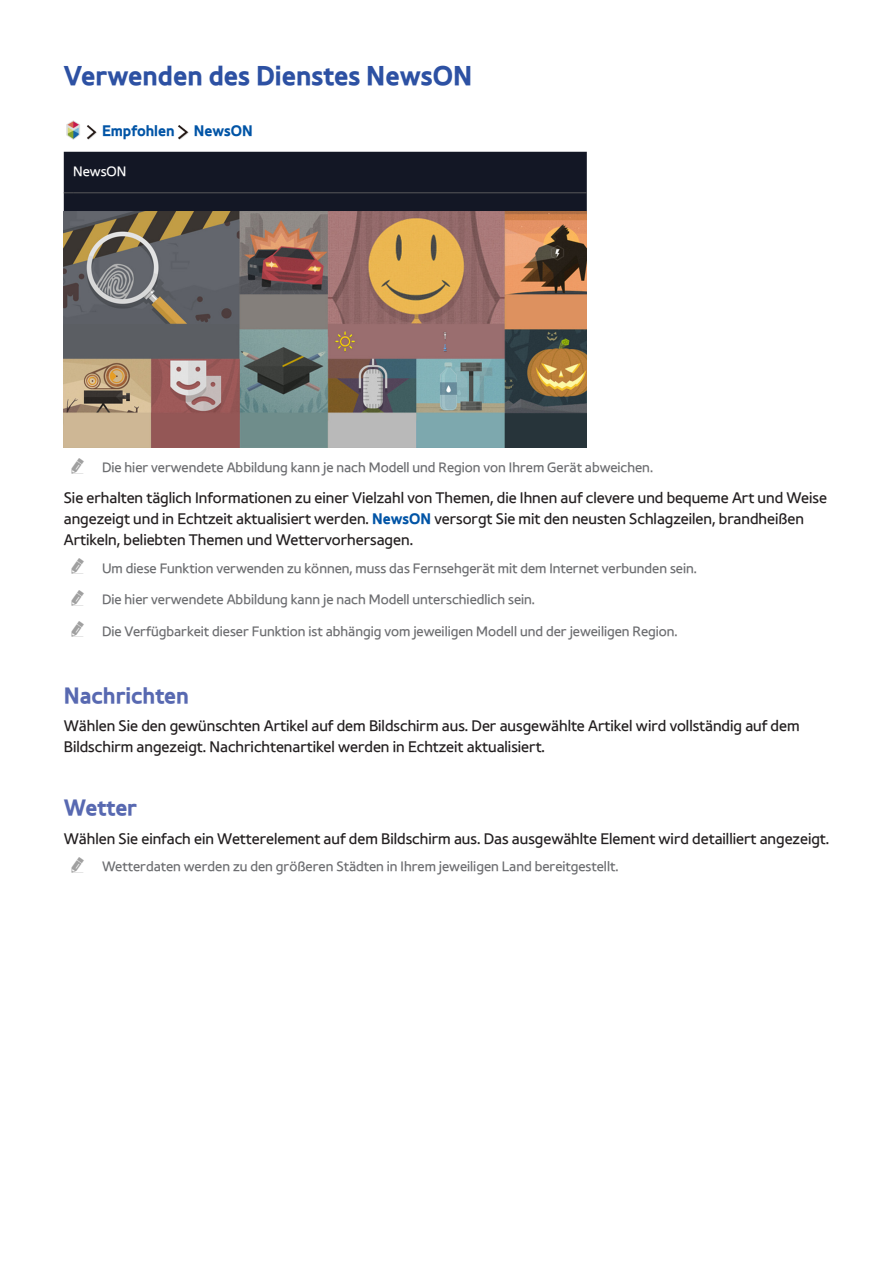
<style>
.page{position:relative;width:893px;height:1263px;background:#fff}
.page>*{position:absolute;margin:0;border:0;box-sizing:border-box;transform-origin:0 0}
.t1{font:27px "Samsung SVD Bold";color:#2d51a3}
.t2{font:22.5px "Samsung SVD Bold";color:#5869b1}
.t3{font:15px/21px "Samsung SVD Light";color:#231f20}
.t4{font:15px "Samsung SVD Bold";color:#0154a6}
.t5{font:13.5px "Samsung SVD Light";color:#6c6d70}
.t6{font:13.5px "Samsung SVD Light";color:#fff}
.s1{font-family:"Samsung SVD Bold";color:#0154a6}
</style>
<div class="page">
<img style="left:66px;top:121px;width:14px;height:19px">
<img style="left:87px;top:126px;width:10px;height:14px">
<img style="left:178px;top:126px;width:11px;height:14px">
<div style="left:64px;top:152px;width:523px;height:60px;background:#131725"></div>
<hr style="left:73px;top:193px;width:514px;height:1px;background:#57585a">
<img style="left:64px;top:212px;width:523px;height:235px">
<h1 class="t1" style="left:64px;top:53px;width:410px">Verwenden des Dienstes NewsON</h1>
<p class="t4" style="left:102px;top:118px;width:74px">Empfohlen</p>
<p class="t4" style="left:194px;top:118px;width:60px">NewsON</p>
<p class="t6" style="left:73px;top:161px;width:55px">NewsON</p>
<p class="t5" style="left:102px;top:457px;width:552px">Die hier verwendete Abbildung kann je nach Modell und Region von Ihrem Gerät abweichen.</p>
<p class="t3" style="left:64px;top:487px;width:765px">Sie erhalten täglich Informationen zu einer Vielzahl von Themen, die Ihnen auf clevere und bequeme Art und Weise angezeigt und in Echtzeit aktualisiert werden. <span class="s1">NewsON</span> versorgt Sie mit den neusten Schlagzeilen, brandheißen<br>Artikeln, beliebten Themen und Wettervorhersagen.</p>
<p class="t5" style="left:102px;top:558px;width:596px">Um diese Funktion verwenden zu können, muss das Fernsehgerät mit dem Internet verbunden sein.</p>
<p class="t5" style="left:102px;top:589px;width:434px">Die hier verwendete Abbildung kann je nach Modell unterschiedlich sein.</p>
<p class="t5" style="left:102px;top:621px;width:577px">Die Verfügbarkeit dieser Funktion ist abhängig vom jeweiligen Modell und der jeweiligen Region.</p>
<h2 class="t2" style="left:64px;top:677px;width:127px">Nachrichten</h2>
<p class="t3" style="left:64px;top:715px;width:737px">Wählen Sie den gewünschten Artikel auf dem Bildschirm aus. Der ausgewählte Artikel wird vollständig auf dem<br>Bildschirm angezeigt. Nachrichtenartikel werden in Echtzeit aktualisiert.</p>
<h2 class="t2" style="left:64px;top:789px;width:75px">Wetter</h2>
<p class="t3" style="left:64px;top:827px;width:767px">Wählen Sie einfach ein Wetterelement auf dem Bildschirm aus. Das ausgewählte Element wird detailliert angezeigt.</p>
<p class="t5" style="left:102px;top:856px;width:518px">Wetterdaten werden zu den größeren Städten in Ihrem jeweiligen Land bereitgestellt.</p>
</div>
